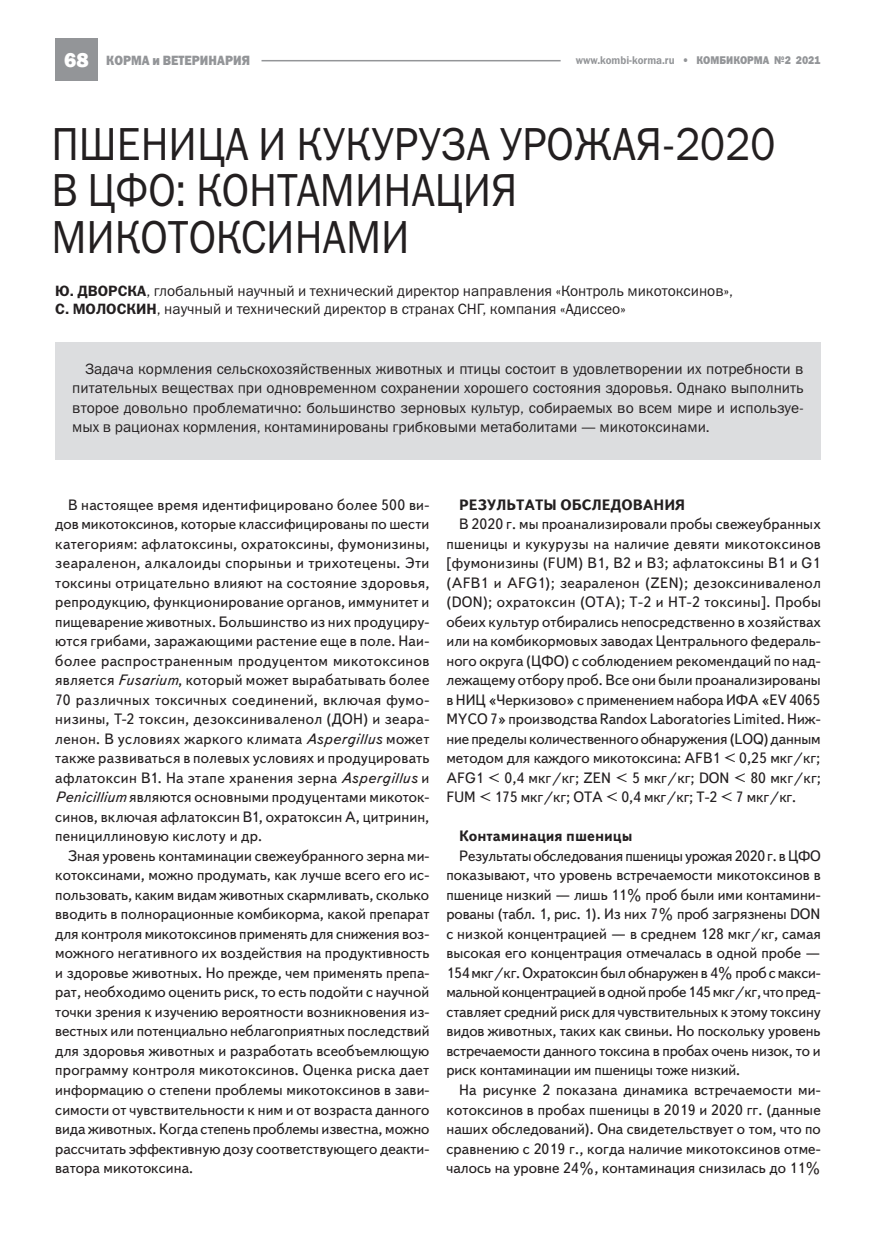
<style>
.page{position:relative;width:893px;height:1234px;background:#fff}
.page>*{position:absolute;margin:0;border:0;box-sizing:border-box;transform-origin:0 0}
.Zagolovok{font:46.5px "Franklin Gothic Book C";color:#231f20;scale:.9 1}
.t1{font:800 21px "Franklin Gothic";color:#fff}
.Osnovnoy_text-10-13{font:15px/19.5px "Text Book C";color:#231f20;text-align:justify}
.Vstavka_10-13{font:15px/19.5px "Franklin Gothic Book C";color:#231f20;text-align:justify}
.Autor{font:15px "Franklin Gothic Book C";color:#231f20}
.Osnovnoy_text-10-13-2{font:700 15px "Text Book C";color:#231f20}
.Zagolovok-2{font:13.5px "Franklin Gothic Heavy C";color:#939598;scale:.9 1}
.Zagolovok-3{font:11.25px "Franklin Gothic Demi C";color:#939598;scale:.9 1}
.Zagolovok-4{font:11.25px "Franklin Gothic Heavy C";color:#939598;scale:.9 1}
.s1{font-family:"Franklin Gothic Heavy C"}
.s2{font-family:"Franklin Gothic Demi C"}
.s3{font-style:italic}
</style>
<div class="page">
<div style="left:55px;top:39px;width:43px;height:42px;background:#939598"></div>
<hr style="left:261px;top:60px;width:300px;height:1px;background:#939598">
<div style="left:55px;top:342px;width:766px;height:117px;background:#dcdddf"></div>
<p class="t1" style="left:64px;top:46px;width:26px">68</p>
<p class="Zagolovok-2" style="left:106px;top:53px;width:161px">корма и ВЕТЕРИНАРИЯ</p>
<p class="Zagolovok-3" style="left:576px;top:54px;width:144px">www.kombi-korma.ru <span class="s1">• КОМ</span></p>
<p class="Zagolovok-4" style="left:719px;top:54px;width:25px">БИКОРМА</p>
<p class="Zagolovok-4" style="left:774px;top:54px;width:53px">№2 2021</p>
<p class="Zagolovok" style="left:51px;top:118px;width:806px">ПШЕНИЦА И КУКУРУЗА УРОЖАЯ-2020</p>
<p class="Zagolovok" style="left:51px;top:164px;width:519px">В ЦФО: КОНТАМИНАЦИЯ</p>
<p class="Zagolovok" style="left:51px;top:211px;width:399px">МИКОТОКСИНАМИ</p>
<p class="Autor" style="left:55px;top:282px;width:679px"><span class="s2">Ю. Дворска</span>, глобальный научный и технический директор направления «Контроль микотоксинов»,</p>
<p class="Autor" style="left:55px;top:300px;width:572px"><span class="s2">С. Молоскин</span>, научный и технический директор в странах СНГ, компания «Адиссео»</p>
<p class="Vstavka_10-13" style="left:72px;top:358px;width:733px;text-indent:13px">Задача кормления сельскохозяйственных животных и птицы состоит в удовлетворении их потребности в питательных веществах при одновременном сохранении хорошего состояния здоровья. Однако выполнить второе довольно проблематично: большинство зерновых культур, собираемых во всем мире и используе&shy;мых в рационах кормления, контаминированы грибковыми метаболитами — микотоксинами.</p>
<p class="Osnovnoy_text-10-13" style="left:55px;top:495px;width:376px;text-indent:13px">В настоящее время идентифицировано более 500 ви&shy;дов микотоксинов, которые классифицированы по шести категориям: афлатоксины, охратоксины, фумонизины, зеараленон, алкалоиды спорыньи и трихотецены. Эти токсины отрицательно влияют на состояние здоровья, репродукцию, функционирование органов, иммунитет и пищеварение животных. Большинство из них продуциру&shy;ются грибами, заражающими растение еще в поле. Наи&shy;более распространенным продуцентом микотоксинов является <span class="s3">Fusarium</span>, который может вырабатывать более 70 различных токсичных соединений, включая фумо&shy;низины, Т-2 токсин, дезоксиниваленол (ДОН) и зеара&shy;ленон. В условиях жаркого климата <span class="s3">Aspergillus</span> может также развиваться в полевых условиях и продуцировать афлатоксин B1. На этапе хранения зерна <span class="s3">Aspergillus</span> и <span class="s3">Penicillium</span> являются основными продуцентами микоток&shy;синов, включая афлатоксин B1, охратоксин А, цитринин, пенициллиновую кислоту и др.</p>
<p class="Osnovnoy_text-10-13" style="left:55px;top:846px;width:376px;text-indent:13px">Зная уровень контаминации свежеубранного зерна ми&shy;котоксинами, можно продумать, как лучше всего его ис&shy;пользовать, каким видам животных скармливать, сколько вводить в полнорационные комбикорма, какой препарат для контроля микотоксинов применять для снижения воз&shy;можного негативного их воздействия на продуктивность и здоровье животных. Но прежде, чем применять препа&shy;рат, необходимо оценить риск, то есть подойти с научной точки зрения к изучению вероятности возникновения из&shy;вестных или потенциально неблагоприятных последствий для здоровья животных и разработать всеобъемлющую программу контроля микотоксинов. Оценка риска дает информацию о степени проблемы микотоксинов в зави&shy;симости от чувствительности к ним и от возраста данного вида животных. Когда степень проблемы известна, можно рассчитать эффективную дозу соответствующего деакти&shy;ватора микотоксина.</p>
<p class="Osnovnoy_text-10-13-2" style="left:459px;top:495px;width:227px">РЕЗУЛЬТАТЫ ОБСЛЕДОВАНИЯ</p>
<p class="Osnovnoy_text-10-13" style="left:446px;top:514px;width:376px;text-indent:13px">В 2020 г. мы проанализировали пробы свежеубранных пшеницы и кукурузы на наличие девяти микотоксинов [фумонизины (FUM) В1, В2 и В3; афлатоксины B1 и G1 (AFB1 и AFG1); зеараленон (ZEN); дезоксиниваленол (DON); охратоксин (ОTA); Т-2 и НТ-2 токсины]. Пробы обеих культур отбирались непосредственно в хозяйствах или на комбикормовых заводах Центрального федераль&shy;ного округа (ЦФО) с соблюдением рекомендаций по над&shy;лежащему отбору проб. Все они были проанализированы в НИЦ «Черкизово» с применением набора ИФА «EV 4065<br>MYCO 7» производства Randox Laboratories Limited. Ниж&shy;ние пределы количественного обнаружения (LOQ) данным методом для каждого микотоксина: AFB1 &lt; 0,25 мкг/кг;</p>
<p class="Osnovnoy_text-10-13" style="left:446px;top:768px;width:376px">AFG1 &lt; 0,4 мкг/кг; ZEN &lt; 5 мкг/кг; DON &lt; 80 мкг/кг;</p>
<p class="Osnovnoy_text-10-13" style="left:446px;top:787px;width:351px">FUM &lt; 175 мкг/кг; OTA &lt; 0,4 мкг/кг; T-2 &lt; 7 мкг/кг.</p>
<p class="Osnovnoy_text-10-13-2" style="left:459px;top:827px;width:175px">Контаминация пшеницы</p>
<p class="Osnovnoy_text-10-13" style="left:446px;top:846px;width:376px;text-indent:13px">Результаты обследования пшеницы урожая 2020 г. в ЦФО показывают, что уровень встречаемости микотоксинов в пшенице низкий — лишь 11% проб были ими контамини&shy;рованы (табл. 1, рис. 1). Из них 7% проб загрязнены DON с низкой концентрацией — в среднем 128 мкг/кг, самая высокая его концентрация отмечалась в одной пробе —</p>
<p class="Osnovnoy_text-10-13" style="left:446px;top:963px;width:376px">154 мкг/кг. Охратоксин был обнаружен в 4% проб с макси&shy;мальной концентрацией в одной пробе 145 мкг/кг, что пред&shy;ставляет средний риск для чувствительных к этому токсину видов животных, таких как свиньи. Но поскольку уровень встречаемости данного токсина в пробах очень низок, то и риск контаминации им пшеницы тоже низкий.</p>
<p class="Osnovnoy_text-10-13" style="left:446px;top:1080px;width:376px;text-indent:13px">На рисунке 2 показана динамика встречаемости ми&shy;котоксинов в пробах пшеницы в 2019 и 2020 гг. (данные наших обследований). Она свидетельствует о том, что по сравнению с 2019 г., когда наличие микотоксинов отме&shy;чалось на уровне 24%, контаминация снизилась до 11%</p>
</div>
